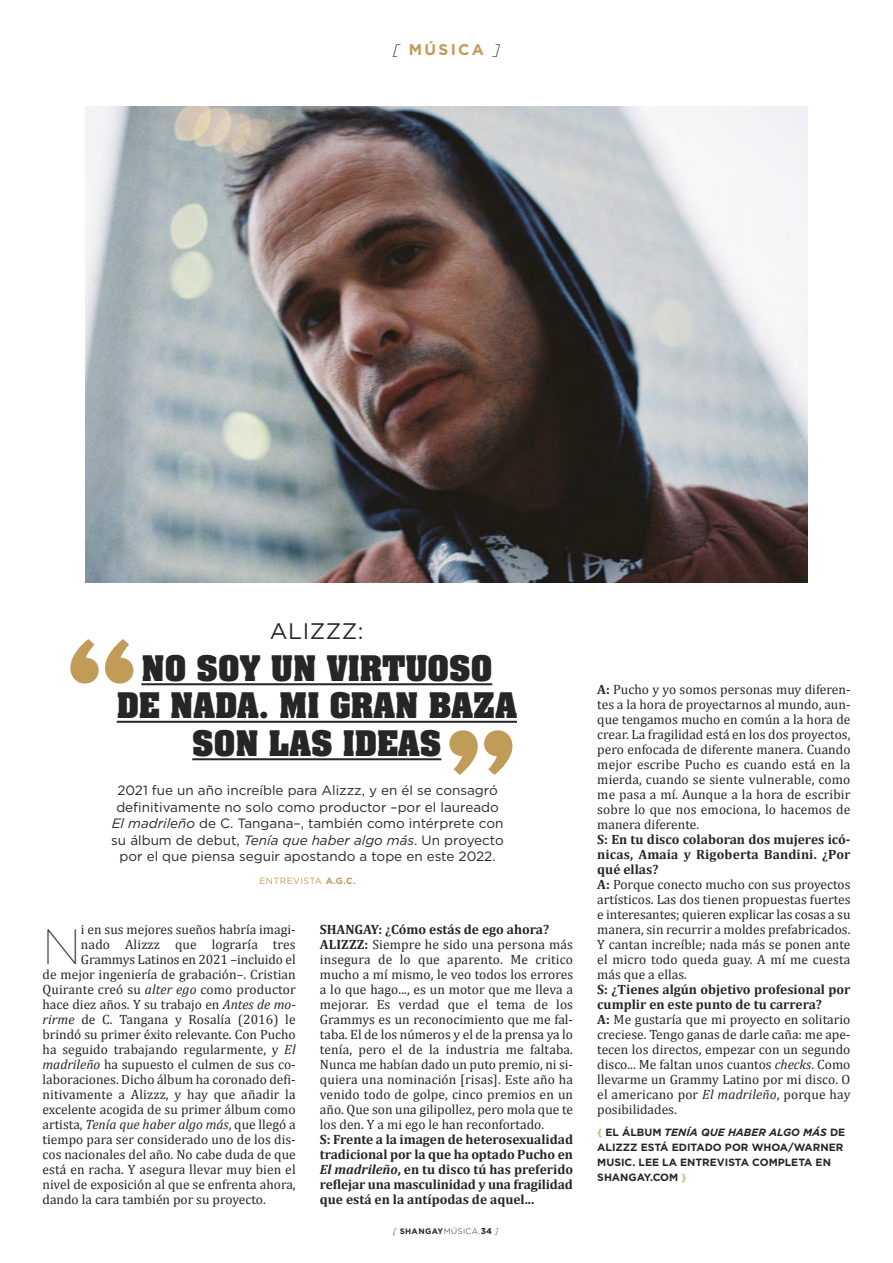
<style>
.page{position:relative;width:893px;height:1263px;background:#fff}
.page>*{position:absolute;margin:0;border:0;box-sizing:border-box;transform-origin:0 0}
.t1{font:700 135px "Aachen";color:#c19b58}
.t2{font:100 49.5px "Gotham";color:#272526}
.t3{font:700 30px/37.5px "Aachen";color:#272526;text-align:center}
.t4{font:22.5px "Gotham";letter-spacing:.025em;color:#272526}
.t5{font:700 15.45px "Gotham";letter-spacing:.15em;color:#c19b58}
.t6{font:13.5px/15px "Cambria";color:#272526;text-align:justify}
.t7{font:700 13.5px/15px "Cambria";color:#272526;text-align:justify}
.t8{font:13.5px/16.5px "Gotham";color:#272526;text-align:center}
.t9{font:italic 13.5px "Cambria";color:#272526}
.t10{font:700 10.5px/15px "Gotham";color:#272526}
.t11{font:9px "Gotham";letter-spacing:.05em;color:#c19b58}
.t12{font:700 7.95px "Gotham";letter-spacing:.05em;color:#272526}
.s1{font-weight:300;font-style:italic;color:#272526}
.s2{font-style:italic}
.s3{font-weight:700}
.s4{font-style:normal}
.s5{font-weight:300;font-style:italic}
.s6{font-weight:300}
.s7{font-size:8.55px}
.s8{color:#ceaf7a}
</style>
<div class="page">
<hr style="left:141px;top:683px;width:351px;height:2px;background:#272526">
<hr style="left:117px;top:721px;width:400px;height:2px;background:#272526">
<hr style="left:192px;top:758px;width:249px;height:2px;background:#272526">
<img style="left:85px;top:106px;width:723px;height:476px">
<p class="t5" style="left:393px;top:44px;width:109px"><span class="s1">[</span> MÚSICA <span class="s1">]</span></p>
<p class="t4" style="left:270px;top:622px;width:95px">ALIZZZ:</p>
<p class="t1" style="left:61px;top:641px;width:83px">“</p>
<p class="t3" style="left:141px;top:652px;width:352px">NO SOY UN VIRTUOSO</p>
<p class="t3" style="left:117px;top:690px;width:402px">DE NADA. MI GRAN BAZA<br>SON LAS IDEAS</p>
<p class="t8" style="left:111px;top:783px;width:394px">2021 fue un año increíble para Alizzz, y en él se consagró definitivamente no solo como productor –por el laureado <span class="s2">El madrileño</span> de C. Tangana–, también como intérprete con su álbum de debut, <span class="s2">Tenía que haber algo más</span>. Un proyecto por el que piensa seguir apostando a tope en este 2022.</p>
<p class="t11" style="left:259px;top:877px;width:98px">ENTREVISTA <span class="s3">A.G.C.</span></p>
<p class="t1" style="left:522px;top:772px;width:82px;rotate:-180deg">“</p>
<p class="t2" style="left:43px;top:929px;width:40px">N</p>
<p class="t6" style="left:81px;top:921px;width:216px">i en sus mejores sueños habría imagi-</p>
<p class="t6" style="left:81px;top:936px;width:216px">nado Alizzz que lograría tres</p>
<p class="t6" style="left:81px;top:951px;width:216px">Grammys Latinos en 2021 –incluido el</p>
<p class="t6" style="left:43px;top:966px;width:255px">de mejor ingeniería de grabación–. Cristian</p>
<p class="t6" style="left:43px;top:981px;width:255px">Quirante creó su <span class="s2">alter ego</span> como productor</p>
<p class="t6" style="left:43px;top:996px;width:255px">hace diez años. Y su trabajo en <span class="s2">Antes de mo-</span></p>
<p class="t6" style="left:43px;top:1011px;width:255px"><span class="s2">rirme</span> de C. Tangana y Rosalía (2016) le</p>
<p class="t6" style="left:43px;top:1026px;width:255px">brindó su primer éxito relevante. Con Pucho</p>
<p class="t6" style="left:43px;top:1041px;width:255px">ha seguido trabajando regularmente, y <span class="s2">El</span></p>
<p class="t6" style="left:43px;top:1056px;width:255px"><span class="s2">madrileño</span> ha supuesto el culmen de sus co-</p>
<p class="t6" style="left:43px;top:1071px;width:255px">laboraciones. Dicho álbum ha coronado defi-</p>
<p class="t6" style="left:43px;top:1086px;width:255px">nitivamente a Alizzz, y hay que añadir la</p>
<p class="t6" style="left:43px;top:1101px;width:255px">excelente acogida de su primer álbum como</p>
<p class="t9" style="left:43px;top:1116px;width:255px"><span class="s4">artista,</span> Tenía que haber algo más<span class="s4">, que llegó a</span></p>
<p class="t6" style="left:43px;top:1131px;width:255px">tiempo para ser considerado uno de los dis-</p>
<p class="t6" style="left:43px;top:1146px;width:255px">cos nacionales del año. No cabe duda de que</p>
<p class="t6" style="left:43px;top:1161px;width:255px">está en racha. Y asegura llevar muy bien el</p>
<p class="t6" style="left:43px;top:1176px;width:255px">nivel de exposición al que se enfrenta ahora,</p>
<p class="t6" style="left:43px;top:1191px;width:225px">dando la cara también por su proyecto.</p>
<p class="t7" style="left:320px;top:921px;width:231px">SHANGAY: ¿Cómo estás de ego ahora?</p>
<p class="t6" style="left:320px;top:936px;width:255px"><span class="s3">ALIZZZ:</span> Siempre he sido una persona más insegura de lo que aparento. Me critico mucho a mí mismo, le veo todos los errores a lo que hago..., es un motor que me lleva a mejorar. Es verdad que el tema de los Grammys es un reconocimiento que me fal&shy;taba. El de los números y el de la prensa ya lo tenía, pero el de la industria me faltaba.<br>Nunca me habían dado un puto premio, ni si&shy;quiera una nominación [risas]. Este año ha venido todo de golpe, cinco premios en un año. Que son una gilipollez, pero mola que te los den. Y a mi ego le han reconfortado.</p>
<p class="t7" style="left:320px;top:1131px;width:255px">S: Frente a la imagen de heterosexualidad tradicional por la que ha optado Pucho en <span class="s2">El madrileño</span>, en tu disco tú has preferido reflejar una masculinidad y una fragilidad que está en la antípodas de aquel...</p>
<p class="t12" style="left:393px;top:1228px;width:107px"><span class="s5">[</span> SHANGAY<span class="s6">MÚSICA.</span><span class="s7">34</span> <span class="s5">]</span></p>
<p class="t6" style="left:597px;top:681px;width:255px"><span class="s3">A:</span> Pucho y yo somos personas muy diferen&shy;tes a la hora de proyectarnos al mundo, aun&shy;que tengamos mucho en común a la hora de crear. La fragilidad está en los dos proyectos, pero enfocada de diferente manera. Cuando mejor escribe Pucho es cuando está en la mierda, cuando se siente vulnerable, como me pasa a mí. Aunque a la hora de escribir sobre lo que nos emociona, lo hacemos de manera diferente.</p>
<p class="t7" style="left:597px;top:831px;width:255px">S: En tu disco colaboran dos mujeres icó&shy;nicas, Amaia y Rigoberta Bandini. ¿Por qué ellas?</p>
<p class="t6" style="left:597px;top:876px;width:255px"><span class="s3">A:</span> Porque conecto mucho con sus proyectos artísticos. Las dos tienen propuestas fuertes e interesantes; quieren explicar las cosas a su manera, sin recurrir a moldes prefabricados.<br>Y cantan increíble; nada más se ponen ante el micro todo queda guay. A mí me cuesta más que a ellas.</p>
<p class="t7" style="left:597px;top:981px;width:255px">S: ¿Tienes algún objetivo profesional por cumplir en este punto de tu carrera?</p>
<p class="t6" style="left:597px;top:1011px;width:255px"><span class="s3">A:</span> Me gustaría que mi proyecto en solitario creciese. Tengo ganas de darle caña: me ape&shy;tecen los directos, empezar con un segundo disco... Me faltan unos cuantos <span class="s2">checks</span>. Como llevarme un Grammy Latino por mi disco. O el americano por <span class="s2">El madrileño</span>, porque hay posibilidades.</p>
<p class="t10" style="left:597px;top:1126px;width:249px"><span class="s8">{</span> EL ÁLBUM <span class="s2">TENÍA QUE HABER ALGO MÁS</span> DE<br>ALIZZZ ESTÁ EDITADO POR WHOA/WARNER<br>MUSIC. LEE LA ENTREVISTA COMPLETA EN<br>SHANGAY.COM <span class="s8">}</span></p>
</div>
